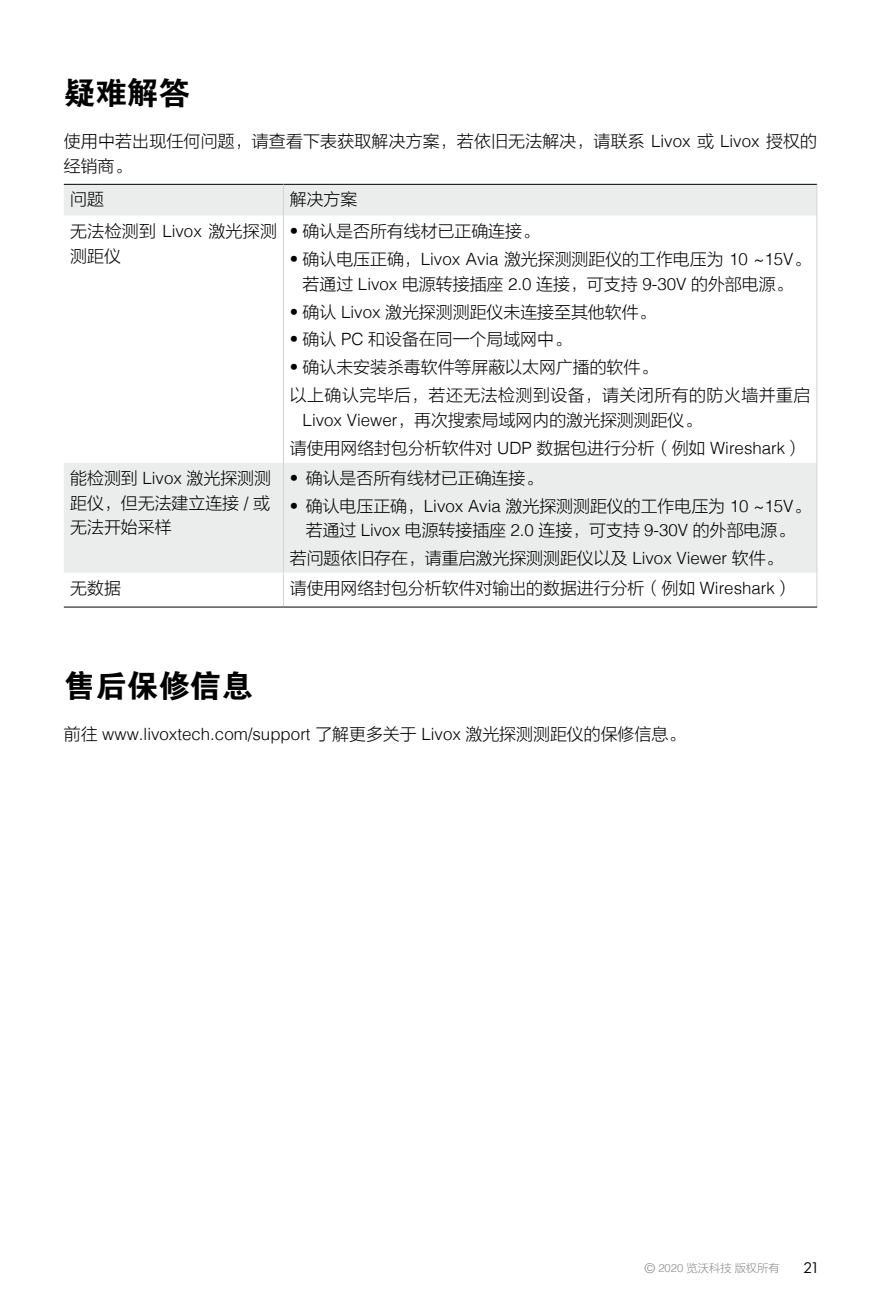
<style>
.page{position:relative;width:881px;height:1308px;background:#fff}
.page>*{position:absolute;margin:0;border:0;box-sizing:border-box;transform-origin:0 0}
.t1{font:31.5px "FZDHTJW GB1 0";color:#000}
.t2{font:16.88px/24.8px "FZLTXHJW GB1 0";color:#000}
.t3{font:16.88px/27.9px "FZLTXHJW GB1 0";letter-spacing:.03em;color:#000}
.t4{font:300 16.88px "Helvetica";color:#000}
.t5{font:16.88px/24.8px "FZLTXHJW GB1 0";letter-spacing:.02em;color:#000}
.t6{font:15.75px "Dji";color:#000}
.t7{font:11.25px "FZLTXHJW GB1 0";color:#898989}
.s1{font-family:"Helvetica";font-weight:300}
.s2{font-family:"FZLTXHJW GB1 0";font-weight:400}
.s3{font-family:"Helvetica";font-weight:300;font-size:13.5px}
</style>
<div class="page">
<div style="left:64px;top:185px;width:752px;height:30px;background:#ebecec"></div>
<div style="left:64px;top:463px;width:752px;height:110px;background:#ebecec"></div>
<hr style="left:283px;top:463px;width:1px;height:110px;background:#d3d3d4">
<hr style="left:816px;top:463px;width:1px;height:110px;background:#d3d3d4">
<hr style="left:64px;top:184px;width:219px;height:1px;background:#000">
<hr style="left:283px;top:184px;width:533px;height:1px;background:#000">
<hr style="left:283px;top:185px;width:1px;height:31px;background:#d3d3d4">
<hr style="left:816px;top:185px;width:1px;height:31px;background:#d3d3d4">
<hr style="left:283px;top:216px;width:1px;height:247px;background:#d3d3d4">
<hr style="left:816px;top:216px;width:1px;height:247px;background:#d3d3d4">
<hr style="left:283px;top:573px;width:1px;height:34px;background:#d3d3d4">
<hr style="left:816px;top:573px;width:1px;height:34px;background:#d3d3d4">
<hr style="left:64px;top:606px;width:219px;height:1px;background:#000">
<hr style="left:283px;top:606px;width:533px;height:1px;background:#000">
<h1 class="t1" style="left:64px;top:75px;width:127px">疑难解答</h1>
<p class="t2" style="left:64px;top:130px;width:754px">使用中若出现任何问题，请查看下表获取解决方案，若依旧无法解决，请联系 <span class="s1">Livox</span> 或 <span class="s1">Livox</span> 授权的经销商。</p>
<p class="t2" style="left:70px;top:188px;width:35px">问题</p>
<p class="t2" style="left:290px;top:188px;width:69px">解决方案</p>
<p class="t5" style="left:70px;top:219px;width:208px">无法检测到 <span class="s1">Livox</span> 激光探测测距仪</p>
<p class="t2" style="left:290px;top:219px;width:250px"><span class="s1">•</span> 确认是否所有线材已正确连接。</p>
<p class="t2" style="left:290px;top:247px;width:522px;text-align:center"><span class="s1">•</span> 确认电压正确，<span class="s1">Livox Avia</span> 激光探测测距仪的工作电压为 <span class="s1">10 ~15V</span>。若通过 <span class="s1">Livox</span> 电源转接插座 <span class="s1">2.0</span> 连接，可支持 <span class="s1">9-30V</span> 的外部电源。</p>
<p class="t2" style="left:290px;top:300px;width:367px"><span class="s1">•</span> 确认 <span class="s1">Livox</span> 激光探测测距仪未连接至其他软件。</p>
<p class="t2" style="left:290px;top:328px;width:282px"><span class="s1">•</span> 确认 <span class="s1">PC</span> 和设备在同一个局域网中。</p>
<p class="t3" style="left:290px;top:354px;width:522px"><span class="s1">•</span> 确认未安装杀毒软件等屏蔽以太网广播的软件。<br>以上确认完毕后，若还无法检测到设备，请关闭所有的防火墙并重启</p>
<p class="t2" style="left:290px;top:407px;width:513px;line-height:27.9px;text-indent:13px"><span class="s1">Livox Viewer</span>，再次搜索局域网内的激光探测测距仪。<br>请使用网络封包分析软件对 <span class="s1">UDP</span> 数据包进行分析（例如 <span class="s1">Wireshark</span>）</p>
<p class="t2" style="left:70px;top:466px;width:202px;text-align:justify">能检测到 <span class="s1">Livox</span> 激光探测测距仪，但无法建立连接 <span class="s1">/</span> 或无法开始采样</p>
<p class="t2" style="left:290px;top:466px;width:254px"><span class="s1">•</span> 确认是否所有线材已正确连接。</p>
<p class="t2" style="left:290px;top:494px;width:522px;text-align:center"><span class="s1">•</span> 确认电压正确，<span class="s1">Livox Avia</span> 激光探测测距仪的工作电压为 <span class="s1">10 ~15V</span>。若通过 <span class="s1">Livox</span> 电源转接插座 <span class="s1">2.0</span> 连接，可支持 <span class="s1">9-30V</span> 的外部电源。</p>
<p class="t2" style="left:290px;top:547px;width:494px">若问题依旧存在，请重启激光探测测距仪以及 <span class="s1">Livox Viewer</span> 软件。</p>
<p class="t2" style="left:70px;top:576px;width:52px">无数据</p>
<p class="t2" style="left:290px;top:576px;width:503px">请使用网络封包分析软件对输出的数据进行分析（例如 <span class="s1">Wireshark</span>）</p>
<h1 class="t1" style="left:64px;top:668px;width:190px">售后保修信息</h1>
<p class="t4" style="left:64px;top:720px;width:622px"><span class="s2">前往</span> www.livoxtech.com/support <span class="s2">了解更多关于</span> Livox <span class="s2">激光探测测距仪的保修信息。</span></p>
<p class="t7" style="left:644px;top:1262px;width:137px"><span class="s3">©</span> <span class="s1">2020</span> 览沃科技版权所有</p>
<p class="t6" style="left:803px;top:1259px;width:16px">21</p>
</div>
